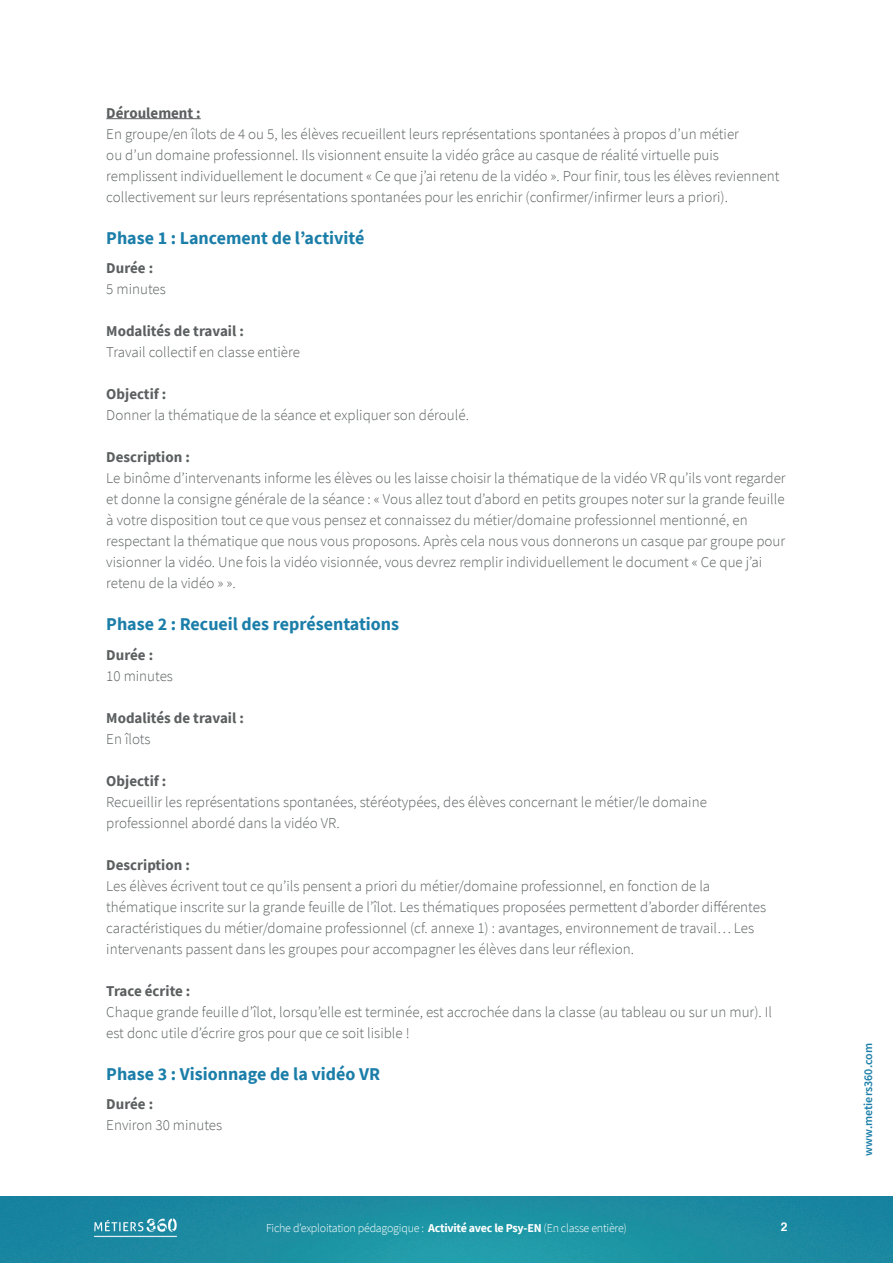
<style>
.page{position:relative;width:893px;height:1263px;background:#fff}
.page>*{position:absolute;margin:0;border:0;box-sizing:border-box;transform-origin:0 0}
.t1{font:700 18px "Source Sans Pro";color:#1b7ea9}
.t2{font:300 15px/21px "Source Sans Pro";color:#5b5f60}
.t3{font:700 15px "Source Sans Pro";color:#5b5f60}
.t4{font:300 12px "Source Sans Pro";letter-spacing:-.02em;color:#fff}
.t5{font:600 12px "Source Sans Pro";color:#1b7ea9}
.t6{font:700 12px "Helvetica";color:#fff}
.s1{font-weight:700}
</style>
<div class="page">
<img style="left:0;top:1196px;width:893px;height:67px">
<img style="left:90px;top:1217px;width:92px;height:20px">
<hr style="left:106px;top:118px;width:95px;height:1px;background:#5b5f60">
<p class="t3" style="left:106px;top:102px;width:96px">Déroulement :</p>
<p class="t2" style="left:106px;top:123px;width:675px">En groupe/en îlots de 4 ou 5, les élèves recueillent leurs représentations spontanées à propos d’un métier<br>ou d’un domaine professionnel. Ils visionnent ensuite la vidéo grâce au casque de réalité virtuelle puis remplissent individuellement le document « Ce que j’ai retenu de la vidéo ». Pour finir, tous les élèves reviennent collectivement sur leurs représentations spontanées pour les enrichir (confirmer/infirmer leurs a priori).</p>
<p class="t1" style="left:106px;top:225px;width:260px">Phase 1 : Lancement de l’activité</p>
<p class="t3" style="left:106px;top:258px;width:48px">Durée :</p>
<p class="t2" style="left:106px;top:279px;width:61px">5 minutes</p>
<p class="t3" style="left:106px;top:321px;width:139px">Modalités de travail :</p>
<p class="t2" style="left:106px;top:342px;width:195px">Travail collectif en classe entière</p>
<p class="t3" style="left:106px;top:384px;width:62px">Objectif :</p>
<p class="t2" style="left:106px;top:405px;width:364px">Donner la thématique de la séance et expliquer son déroulé.</p>
<p class="t3" style="left:106px;top:447px;width:85px">Description :</p>
<p class="t2" style="left:106px;top:468px;width:681px">Le binôme d’intervenants informe les élèves ou les laisse choisir la thématique de la vidéo VR qu’ils vont regarder et donne la consigne générale de la séance : « Vous allez tout d’abord en petits groupes noter sur la grande feuille à votre disposition tout ce que vous pensez et connaissez du métier/domaine professionnel mentionné, en respectant la thématique que nous vous proposons. Après cela nous vous donnerons un casque par groupe pour visionner la vidéo. Une fois la vidéo visionnée, vous devrez remplir individuellement le document « Ce que j’ai retenu de la vidéo » ».</p>
<p class="t1" style="left:106px;top:612px;width:294px">Phase 2 : Recueil des représentations</p>
<p class="t3" style="left:106px;top:644px;width:48px">Durée :</p>
<p class="t2" style="left:106px;top:665px;width:68px">10 minutes</p>
<p class="t3" style="left:106px;top:707px;width:139px">Modalités de travail :</p>
<p class="t2" style="left:106px;top:728px;width:46px">En îlots</p>
<p class="t3" style="left:106px;top:770px;width:62px">Objectif :</p>
<p class="t2" style="left:106px;top:791px;width:602px">Recueillir les représentations spontanées, stéréotypées, des élèves concernant le métier/le domaine professionnel abordé dans la vidéo VR.</p>
<p class="t3" style="left:106px;top:854px;width:85px">Description :</p>
<p class="t2" style="left:106px;top:875px;width:661px">Les élèves écrivent tout ce qu’ils pensent a priori du métier/domaine professionnel, en fonction de la thématique inscrite sur la grande feuille de l’îlot. Les thématiques proposées permettent d’aborder différentes caractéristiques du métier/domaine professionnel (cf. annexe 1) : avantages, environnement de travail… Les intervenants passent dans les groupes pour accompagner les élèves dans leur réflexion.</p>
<p class="t3" style="left:106px;top:980px;width:86px">Trace écrite :</p>
<p class="t2" style="left:106px;top:1001px;width:667px">Chaque grande feuille d’îlot, lorsqu’elle est terminée, est accrochée dans la classe (au tableau ou sur un mur). Il est donc utile d’écrire gros pour que ce soit lisible !</p>
<p class="t1" style="left:106px;top:1061px;width:275px">Phase 3 : Visionnage de la vidéo VR</p>
<p class="t3" style="left:106px;top:1094px;width:48px">Durée :</p>
<p class="t2" style="left:106px;top:1115px;width:117px">Environ 30 minutes</p>
<p class="t4" style="left:266px;top:1221px;width:362px">Fiche d’exploitation pédagogique : <span class="s1">Activité avec le Psy-EN</span> (En classe entière)</p>
<p class="t6" style="left:781px;top:1217px;width:8px">2</p>
<p class="t5" style="left:860px;top:1155px;width:114px;rotate:-90deg">www.metiers360.com</p>
</div>
